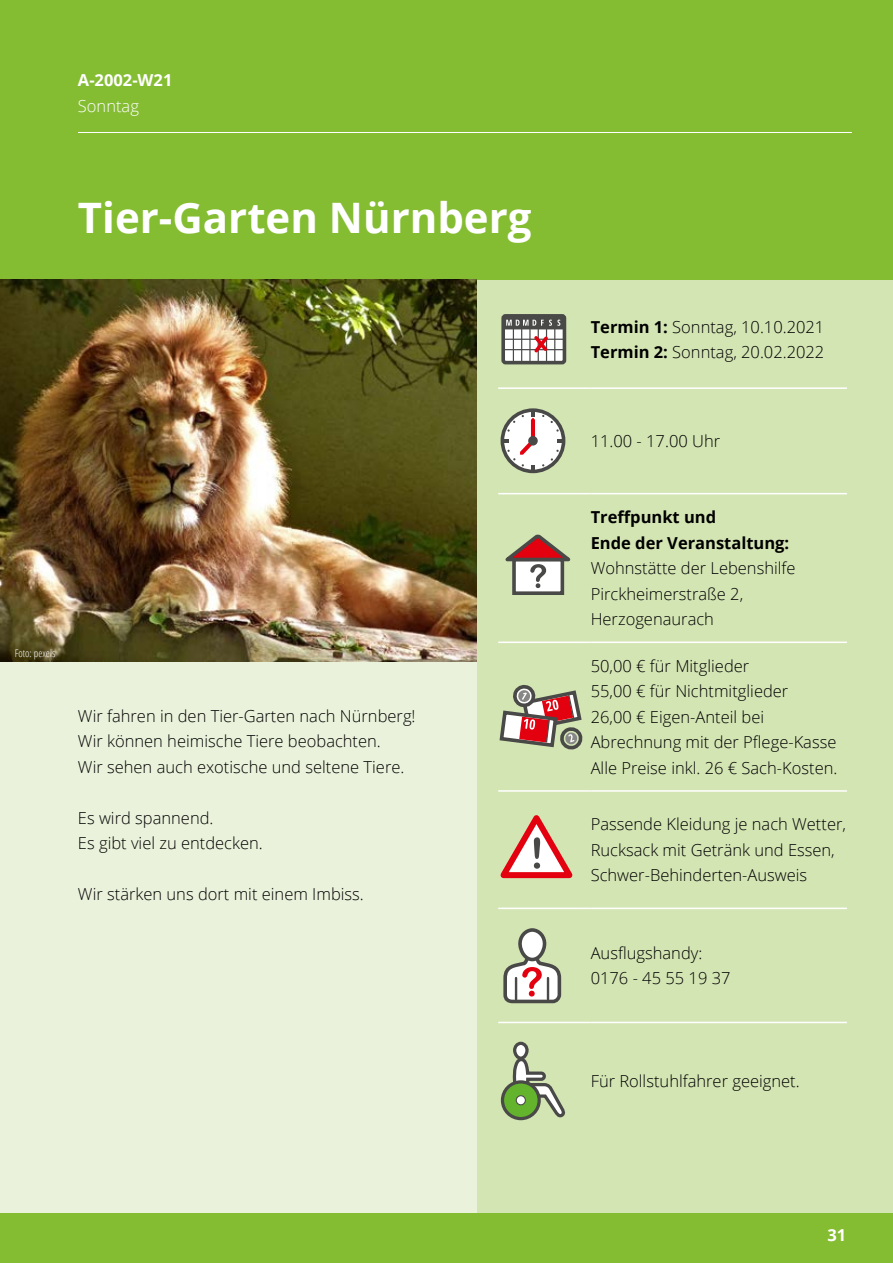
<style>
.page{position:relative;width:893px;height:1263px;background:#fff}
.page>*{position:absolute;margin:0;border:0;box-sizing:border-box;transform-origin:0 0}
.t1{font:700 42px "Open Sans";color:#fff}
.t2{font:300 16.5px/25.5px "Open Sans";color:#000}
.t3{font:700 16.5px/25.5px "Open Sans";color:#000}
.t4{font:700 16.5px "Open Sans";color:#fff}
.t5{font:300 16.5px "Open Sans";color:#fff}
.t6{font:300 condensed 10.5px "Open Sans";color:#fff}
.s1{font-weight:700}
</style>
<div class="page">
<div style="left:476px;top:280px;width:417px;height:983px;background:#d4e5b4"></div>
<div style="left:0;top:655px;width:476px;height:558px;background:#eaf2db"></div>
<div style="left:0;top:0;width:893px;height:280px;background:#85bd32"></div>
<div style="left:0;top:1213px;width:893px;height:50px;background:#85bd32"></div>
<img style="left:0;top:280px;width:476px;height:382px">
<hr style="left:78px;top:132px;width:774px;height:1px;background:#fff">
<hr style="left:498px;top:387px;width:93px;height:2px;background:#fff">
<hr style="left:591px;top:387px;width:256px;height:2px;background:#fff">
<hr style="left:498px;top:493px;width:93px;height:1px;background:#fff">
<hr style="left:591px;top:493px;width:256px;height:1px;background:#fff">
<hr style="left:498px;top:641px;width:93px;height:2px;background:#fff">
<hr style="left:591px;top:641px;width:256px;height:2px;background:#fff">
<hr style="left:498px;top:790px;width:93px;height:2px;background:#fff">
<hr style="left:591px;top:790px;width:256px;height:2px;background:#fff">
<hr style="left:498px;top:908px;width:93px;height:1px;background:#fff">
<hr style="left:591px;top:908px;width:256px;height:1px;background:#fff">
<hr style="left:498px;top:1022px;width:93px;height:1px;background:#fff">
<hr style="left:591px;top:1022px;width:256px;height:1px;background:#fff">
<svg style="left:501px;top:314px;width:66px;height:51px;background:#a39c9a"></svg>
<svg style="left:500px;top:408px;width:66px;height:66px"></svg>
<svg style="left:505px;top:534px;width:66px;height:61px"></svg>
<svg style="left:499px;top:684px;width:84px;height:66px"></svg>
<svg style="left:500px;top:815px;width:73px;height:64px"></svg>
<svg style="left:503px;top:928px;width:59px;height:76px"></svg>
<svg style="left:500px;top:1041px;width:66px;height:80px"></svg>
<p class="t4" style="left:78px;top:69px;width:96px">A-2002-W21</p>
<p class="t5" style="left:78px;top:94px;width:63px">Sonntag</p>
<h1 class="t1" style="left:78px;top:188px;width:455px">Tier-Garten Nürnberg</h1>
<p class="t6" style="left:15px;top:646px;width:42px">Foto: pexels</p>
<p class="t2" style="left:78px;top:702px;width:339px">Wir fahren in den Tier-Garten nach Nürnberg!<br>Wir können heimische Tiere beobachten.<br>Wir sehen auch exotische und seltene Tiere.</p>
<p class="t2" style="left:78px;top:804px;width:186px">Es wird spannend.<br>Es gibt viel zu entdecken.</p>
<p class="t2" style="left:78px;top:881px;width:287px">Wir stärken uns dort mit einem Imbiss.</p>
<p class="t2" style="left:591px;top:314px;width:235px"><span class="s1">Termin 1:</span> Sonntag, 10.10.2021<br><span class="s1">Termin 2:</span> Sonntag, 20.02.2022</p>
<p class="t2" style="left:591px;top:428px;width:131px">11.00 - 17.00 Uhr</p>
<p class="t3" style="left:591px;top:504px;width:200px">Treffpunkt und<br>Ende der Veranstaltung:</p>
<p class="t2" style="left:591px;top:555px;width:206px">Wohnstätte der Lebenshilfe<br>Pirckheimerstraße 2,<br>Herzogenaurach</p>
<p class="t2" style="left:591px;top:653px;width:248px">50,00 € für Mitglieder<br>55,00 € für Nichtmitglieder<br>26,00 € Eigen-Anteil bei<br>Abrechnung mit der Pflege-Kasse<br>Alle Preise inkl. 26 € Sach-Kosten.</p>
<p class="t2" style="left:591px;top:811px;width:257px">Passende Kleidung je nach Wetter,<br>Rucksack mit Getränk und Essen,<br>Schwer-Behinderten-Ausweis</p>
<p class="t2" style="left:591px;top:940px;width:141px">Ausflugshandy:<br>0176 - 45 55 19 37</p>
<p class="t2" style="left:591px;top:1068px;width:211px">Für Rollstuhlfahrer geeignet.</p>
<p class="t4" style="left:827px;top:1223px;width:20px">31</p>
</div>
